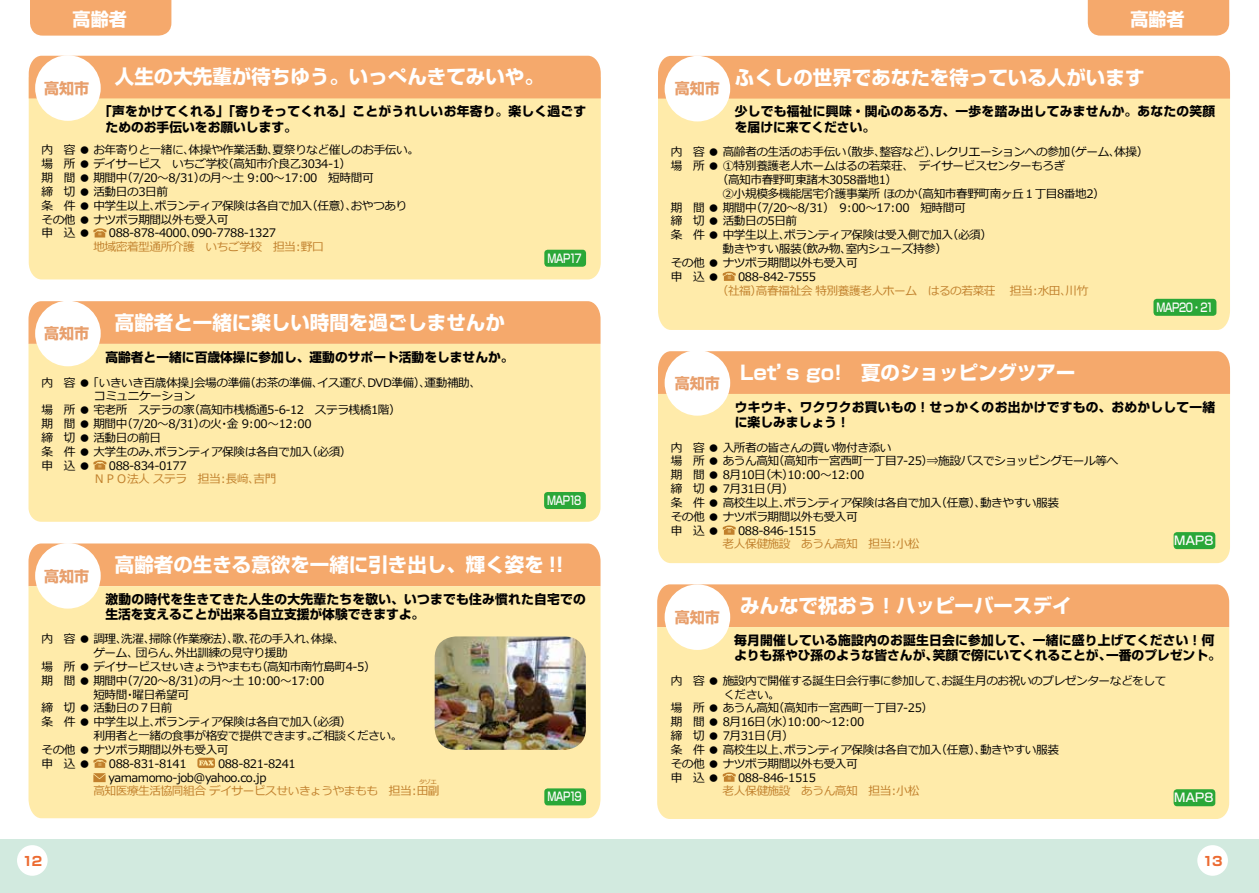
<style>
.page{position:relative;width:1259px;height:893px;background:#fff}
.page>*{position:absolute;margin:0;border:0;box-sizing:border-box;transform-origin:0 0}
.t1{font:700 19.5px "Shin Go";color:#fff}
.t2{font:700 18px "Shin Go";color:#fff}
.t3{font:700 15px "Shin Go";color:#e89f6c}
.t4{font:700 12.75px/15.5px "Shin Go";letter-spacing:.02em;color:#000}
.t5{font:700 12.75px/15.5px "Shin Go";color:#000}
.t6{font:700 12.75px "Shin Go";color:#ec6b32}
.t7{font:500 12px "Shin Go";letter-spacing:-.055em;color:#fffcfc;scale:.8 1}
.t8{font:500 12px "Shin Go";letter-spacing:-.055em;color:#fffcfc}
.t9{font:11.7px/13.8px "Meiryo";letter-spacing:-.04em;color:#000}
.t10{font:11.7px "Meiryo";letter-spacing:-.04em;color:#c1802c}
.t11{font:5.85px "Meiryo";color:#c1802c}
</style>
<div class="page">
<div style="left:629px;top:839px;width:630px;height:54px;background:#d2eadf"></div>
<div style="left:0;top:839px;width:629px;height:54px;background:#d2eadf"></div>
<div style="left:17px;top:845px;width:31px;height:31px;background:#fff;border-radius:50%"></div>
<div style="left:1197px;top:845px;width:31px;height:31px;background:#fff;border-radius:50%"></div>
<div style="left:658px;top:99px;width:572px;height:231px;background:#ffebaa"></div>
<div style="left:658px;top:394px;width:572px;height:169px;background:#ffebaa"></div>
<div style="left:29px;top:98px;width:572px;height:181px;background:#ffebaa"></div>
<div style="left:29px;top:56px;width:572px;height:42px;background:#f5a96c"></div>
<svg style="left:93px;top:228px;width:13px;height:9px"></svg>
<div style="left:35px;top:55px;width:66px;height:66px;background:#fff;border-radius:50%"></div>
<div style="left:544px;top:250px;width:42px;height:17px;background:#2aa738;border-radius:3px"></div>
<div style="left:29px;top:301px;width:571px;height:43px;background:#f5a96c"></div>
<div style="left:28px;top:344px;width:572px;height:178px;background:#ffebaa"></div>
<svg style="left:93px;top:460px;width:13px;height:10px"></svg>
<div style="left:35px;top:301px;width:66px;height:65px;background:#fff;border-radius:50%"></div>
<div style="left:544px;top:492px;width:42px;height:17px;background:#2aa738;border-radius:3px"></div>
<div style="left:29px;top:543px;width:571px;height:43px;background:#f5a96c"></div>
<div style="left:28px;top:586px;width:572px;height:232px;background:#ffebaa"></div>
<svg style="left:197px;top:758px;width:18px;height:10px"></svg>
<svg style="left:93px;top:758px;width:13px;height:24px"></svg>
<div style="left:35px;top:543px;width:66px;height:66px;background:#fff;border-radius:50%"></div>
<div style="left:544px;top:788px;width:42px;height:17px;background:#2aa738;border-radius:3px"></div>
<img style="left:435px;top:636px;width:151px;height:114px">
<div style="left:30px;top:0;width:141px;height:36px;background:#f5a96c"></div>
<div style="left:658px;top:56px;width:572px;height:43px;background:#f5a96c"></div>
<svg style="left:722px;top:272px;width:13px;height:9px"></svg>
<div style="left:1153px;top:299px;width:63px;height:17px;background:#2aa738;border-radius:3px"></div>
<div style="left:664px;top:56px;width:66px;height:65px;background:#fff;border-radius:50%"></div>
<div style="left:658px;top:351px;width:572px;height:43px;background:#f5a96c"></div>
<svg style="left:722px;top:525px;width:13px;height:10px"></svg>
<div style="left:664px;top:350px;width:66px;height:66px;background:#fff;border-radius:50%"></div>
<div style="left:1173px;top:532px;width:42px;height:17px;background:#2aa738;border-radius:3px"></div>
<div style="left:657px;top:584px;width:572px;height:43px;background:#f5a96c"></div>
<div style="left:657px;top:627px;width:572px;height:192px;background:#ffebaa"></div>
<svg style="left:722px;top:772px;width:13px;height:10px"></svg>
<div style="left:664px;top:584px;width:66px;height:66px;background:#fff;border-radius:50%"></div>
<div style="left:1173px;top:789px;width:42px;height:17px;background:#2aa738;border-radius:3px"></div>
<div style="left:1087px;top:0;width:142px;height:36px;background:#f5a96c"></div>
<h2 class="t2" style="left:73px;top:7px;width:56px">高齢者</h2>
<p class="t3" style="left:44px;top:78px;width:46px">高知市</p>
<h1 class="t1" style="left:115px;top:64px;width:430px">人生の大先輩が待ちゆう。いっぺんきてみいや。</h1>
<p class="t4" style="left:106px;top:103px;width:482px;text-indent:-6px">「声をかけてくれる」「寄りそってくれる」ことがうれしいお年寄り。楽しく過ごすためのお手伝いをお願いします。</p>
<p class="t9" style="left:41px;top:144px;width:379px">内　容 ● お年寄りと一緒に、体操や作業活動、夏祭りなど催しのお手伝い。場　所 ● デイサービス　いちご学校（高知市介良乙3034-1）<br>期　間 ● 期間中（7/20～8/31）の月～土 9：00～17：00　短時間可<br>締　切 ● 活動日の3日前<br>条　件 ● 中学生以上、ボランティア保険は各自で加入（任意）、おやつありその他 ● ナツボラ期間以外も受入可<br>申　込 ●</p>
<p class="t9" style="left:109px;top:227px;width:169px">088-878-4000、090-7788-1327</p>
<p class="t10" style="left:93px;top:239px;width:243px">地域密着型通所介護　いちご学校　担当：野口　</p>
<p class="t3" style="left:44px;top:323px;width:46px">高知市</p>
<h1 class="t1" style="left:115px;top:309px;width:391px">高齢者と一緒に楽しい時間を過ごしませんか</h1>
<p class="t5" style="left:105px;top:348px;width:410px">高齢者と一緒に百歳体操に参加し、運動のサポート活動をしませんか。</p>
<p class="t9" style="left:41px;top:376px;width:441px">内　容 ● 「いきいき百歳体操」会場の準備（お茶の準備、イス運び、DVD準備）、運動補助、</p>
<p class="t9" style="left:94px;top:390px;width:103px">コミュニケーション</p>
<p class="t9" style="left:41px;top:404px;width:361px">場　所 ● 宅老所　ステラの家（高知市桟橋通5-6-12　ステラ桟橋1階）</p>
<p class="t9" style="left:41px;top:417px;width:283px">期　間 ● 期間中（7/20～8/31）の火・金 9：00～12：00　</p>
<p class="t9" style="left:41px;top:431px;width:121px">締　切 ● 活動日の前日</p>
<p class="t9" style="left:41px;top:445px;width:312px">条　件 ● 大学生のみ、ボランティア保険は各自で加入（必須）</p>
<p class="t9" style="left:41px;top:459px;width:50px">申　込 ●</p>
<p class="t9" style="left:109px;top:459px;width:79px">088-834-0177</p>
<p class="t10" style="left:93px;top:471px;width:185px">ＮＰＯ法人 ステラ　担当：長﨑、吉門</p>
<p class="t7" style="left:547px;top:250px;width:45px">MAP17</p>
<p class="t7" style="left:547px;top:493px;width:45px">MAP18</p>
<p class="t3" style="left:44px;top:566px;width:46px">高知市</p>
<h1 class="t1" style="left:115px;top:552px;width:450px">高齢者の生きる意欲を一緒に引き出し、輝く姿を !!</h1>
<p class="t4" style="left:105px;top:591px;width:482px">激動の時代を生きてきた人生の大先輩たちを敬い、いつまでも住み慣れた自宅での生活を支えることが出来る自立支援が体験できますよ。</p>
<p class="t9" style="left:41px;top:633px;width:305px">内　容 ● 調理、洗濯、掃除（作業療法）、歌、花の手入れ、体操、</p>
<p class="t9" style="left:93px;top:647px;width:196px">ゲーム、団らん、外出訓練の見守り援助</p>
<p class="t9" style="left:41px;top:660px;width:336px">場　所 ● デイサービスせいきょうやまもも（高知市南竹島町4-5）</p>
<p class="t9" style="left:41px;top:674px;width:295px">期　間 ● 期間中（7/20～8/31）の月～土 10：00～17：00　</p>
<p class="t9" style="left:93px;top:688px;width:97px">短時間・曜日希望可</p>
<p class="t9" style="left:41px;top:702px;width:132px">締　切 ● 活動日の７日前</p>
<p class="t9" style="left:41px;top:716px;width:312px">条　件 ● 中学生以上、ボランティア保険は各自で加入（必須）</p>
<p class="t9" style="left:93px;top:729px;width:310px">利用者と一緒の食事が格安で提供できます。ご相談ください。</p>
<p class="t9" style="left:41px;top:743px;width:189px">その他 ● ナツボラ期間以外も受入可</p>
<p class="t9" style="left:41px;top:757px;width:50px">申　込 ●</p>
<p class="t9" style="left:109px;top:757px;width:90px">088-831-8141　</p>
<p class="t9" style="left:109px;top:757px;width:200px;text-indent:109px">088-821-8241　yamamomo-job@yahoo.co.jp</p>
<p class="t10" style="left:93px;top:783px;width:348px">高知医療生活協同組合 デイサービスせいきょうやまもも　担当：田副</p>
<p class="t11" style="left:419px;top:778px;width:19px">タゾエ</p>
<p class="t7" style="left:547px;top:789px;width:45px">MAP19</p>
<h2 class="t2" style="left:1130px;top:7px;width:56px">高齢者</h2>
<p class="t3" style="left:675px;top:79px;width:46px">高知市</p>
<h1 class="t1" style="left:735px;top:64px;width:411px">ふくしの世界であなたを待っている人がいます</h1>
<p class="t4" style="left:735px;top:103px;width:482px">少しでも福祉に興味・関心のある方、一歩を踏み出してみませんか。あなたの笑顔を届けに来てください。</p>
<p class="t9" style="left:671px;top:146px;width:479px">内　容 ● 高齢者の生活のお手伝い（散歩、整容など）、レクリエーションへの参加（ゲーム、体操）</p>
<p class="t9" style="left:671px;top:160px;width:396px">場　所 ● ①特別養護老人ホームはるの若菜荘、　デイサービスセンターもろぎ</p>
<p class="t9" style="left:717px;top:173px;width:182px">（高知市春野町東諸木3058番地1）</p>
<p class="t9" style="left:722px;top:187px;width:384px">②小規模多機能居宅介護事業所 ほのか（高知市春野町南ヶ丘１丁目8番地2）</p>
<p class="t9" style="left:671px;top:201px;width:296px">期　間 ● 期間中（7/20～8/31）　9：00～17：00　短時間可</p>
<p class="t9" style="left:671px;top:215px;width:128px">締　切 ● 活動日の5日前</p>
<p class="t9" style="left:671px;top:229px;width:323px">条　件 ● 中学生以上、ボランティア保険は受入側で加入（必須）</p>
<p class="t9" style="left:722px;top:243px;width:226px">動きやすい服装（飲み物、室内シューズ持参）</p>
<p class="t9" style="left:671px;top:256px;width:189px">その他 ● ナツボラ期間以外も受入可</p>
<p class="t9" style="left:671px;top:270px;width:50px">申　込 ●</p>
<p class="t9" style="left:738px;top:270px;width:79px">088-842-7555</p>
<p class="t10" style="left:717px;top:282px;width:384px">（社福）高春福祉会 特別養護老人ホーム　はるの若菜荘　 担当：水田、川竹　</p>
<p class="t7" style="left:1156px;top:299px;width:73px">MAP20・21</p>
<p class="t3" style="left:675px;top:373px;width:46px">高知市</p>
<h1 class="t1" style="left:740px;top:359px;width:337px">Let’s go!　夏のショッピングツアー</h1>
<p class="t4" style="left:735px;top:398px;width:482px">ウキウキ、ワクワクお買いもの！せっかくのお出かけですもの、おめかしして一緒に楽しみましょう！</p>
<p class="t9" style="left:671px;top:441px;width:449px">内　容 ● 入所者の皆さんの買い物付き添い<br>場　所 ● あうん高知（高知市一宮西町一丁目7-25）⇒施設バスでショッピングモール等へ期　間 ● 8月10日（木）10：00～12：00<br>締　切 ● 7月31日（月）<br>条　件 ● 高校生以上、ボランティア保険は各自で加入（任意）、動きやすい服装<br>その他 ● ナツボラ期間以外も受入可<br>申　込 ●</p>
<p class="t9" style="left:738px;top:524px;width:79px">088-846-1515</p>
<p class="t10" style="left:722px;top:536px;width:209px">老人保健施設　あうん高知　担当：小松　</p>
<p class="t3" style="left:675px;top:607px;width:46px">高知市</p>
<h1 class="t1" style="left:740px;top:593px;width:333px">みんなで祝おう！ハッピーバースデイ</h1>
<p class="t8" style="left:1174px;top:533px;width:41px">MAP8</p>
<p class="t5" style="left:734px;top:632px;width:488px">毎月開催している施設内のお誕生日会に参加して、一緒に盛り上げてください！何よりも孫やひ孫のような皆さんが、笑顔で傍にいてくれることが、一番のプレゼント。</p>
<p class="t9" style="left:671px;top:674px;width:497px">内　容 ● 施設内で開催する誕生日会行事に参加して、お誕生月のお祝いのプレゼンターなどをして</p>
<p class="t9" style="left:723px;top:688px;width:58px">ください。</p>
<p class="t9" style="left:671px;top:702px;width:264px">場　所 ● あうん高知（高知市一宮西町一丁目7-25）</p>
<p class="t9" style="left:671px;top:716px;width:195px">期　間 ● 8月16日（水）10：00～12：00</p>
<p class="t9" style="left:671px;top:730px;width:125px">締　切 ● 7月31日（月）</p>
<p class="t9" style="left:671px;top:743px;width:390px">条　件 ● 高校生以上、ボランティア保険は各自で加入（任意）、動きやすい服装</p>
<p class="t9" style="left:671px;top:757px;width:189px">その他 ● ナツボラ期間以外も受入可</p>
<p class="t9" style="left:671px;top:771px;width:50px">申　込 ●</p>
<p class="t9" style="left:738px;top:771px;width:79px">088-846-1515</p>
<p class="t10" style="left:722px;top:783px;width:198px">老人保健施設　あうん高知　担当：小松</p>
<p class="t8" style="left:1174px;top:790px;width:41px">MAP8</p>
<p class="t6" style="left:23px;top:852px;width:21px">12</p>
<p class="t6" style="left:1202px;top:852px;width:21px">13</p>
</div>
